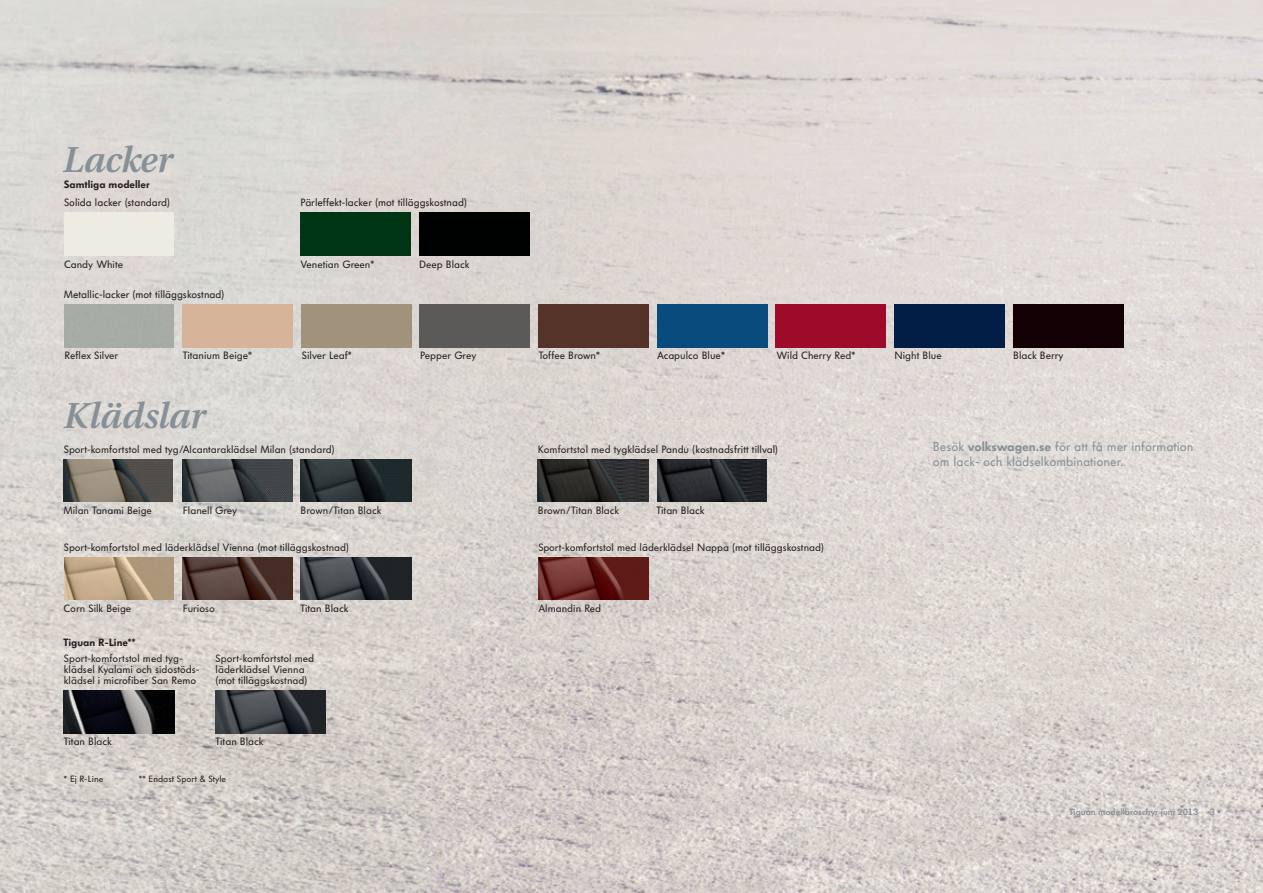
<style>
.page{position:relative;width:1263px;height:893px;background:#fff}
.page>*{position:absolute;margin:0;border:0;box-sizing:border-box;transform-origin:0 0}
.t1{font:italic 600 36px "VW Utopia";color:#869096}
.t2{font:12.75px/15px "VW Headline OT";color:#869096}
.t3{font:10.5px/11.2px "VW Headline";color:#231f20}
.t4{font:10.5px "VW Headline OT";color:#231f20}
.t5{font:900 10.5px "VW Headline";color:#231f20}
.t6{font:600 9px "VW Headline OT";color:#869096}
.t7{font:9px "VW Headline";color:#231f20}
.s1{font-weight:900}
</style>
<div class="page">
<img style="left:0;top:0;width:1263px;height:893px">
<img style="left:182px;top:459px;width:110px;height:43px">
<img style="left:301px;top:459px;width:110px;height:43px">
<img style="left:63px;top:459px;width:109px;height:43px">
<img style="left:657px;top:459px;width:110px;height:43px">
<img style="left:538px;top:459px;width:110px;height:43px">
<img style="left:538px;top:557px;width:110px;height:43px">
<div style="left:657px;top:305px;width:110px;height:42px;background:#074c7d"></div>
<div style="left:301px;top:305px;width:110px;height:42px;background:#a0927b"></div>
<div style="left:894px;top:305px;width:110px;height:42px;background:#021d46"></div>
<div style="left:1013px;top:305px;width:110px;height:42px;background:#120004"></div>
<div style="left:182px;top:305px;width:111px;height:42px;background:#d5b49a"></div>
<div style="left:420px;top:305px;width:110px;height:42px;background:#5b5a58"></div>
<div style="left:538px;top:305px;width:110px;height:42px;background:#553329"></div>
<div style="left:776px;top:305px;width:110px;height:42px;background:#9e0a2a"></div>
<div style="left:64px;top:305px;width:110px;height:42px;background:#a6aca5"></div>
<div style="left:64px;top:213px;width:110px;height:42px;background:#edece2"></div>
<div style="left:301px;top:213px;width:109px;height:42px;background:#003514"></div>
<div style="left:419px;top:213px;width:110px;height:42px;background:#000101"></div>
<img style="left:301px;top:557px;width:110px;height:43px">
<img style="left:183px;top:557px;width:110px;height:43px">
<img style="left:64px;top:557px;width:110px;height:43px">
<img style="left:64px;top:691px;width:110px;height:42px">
<img style="left:216px;top:691px;width:110px;height:42px">
<h1 class="t1" style="left:62px;top:139px;width:111px">Lacker</h1>
<p class="t5" style="left:64px;top:178px;width:87px">Samtliga modeller</p>
<p class="t4" style="left:64px;top:196px;width:108px">Solida lacker (standard)</p>
<p class="t4" style="left:301px;top:196px;width:168px">Pärleffekt-lacker (mot tilläggskostnad)</p>
<p class="t3" style="left:64px;top:258px;width:61px">Candy White</p>
<p class="t3" style="left:301px;top:258px;width:76px">Venetian Green*</p>
<p class="t3" style="left:419px;top:258px;width:52px">Deep Black</p>
<p class="t4" style="left:64px;top:288px;width:162px">Metallic-lacker (mot tilläggskostnad)</p>
<p class="t3" style="left:64px;top:350px;width:55px">Reflex Silver</p>
<p class="t3" style="left:183px;top:350px;width:71px">Titanium Beige*</p>
<p class="t3" style="left:302px;top:350px;width:52px">Silver Leaf*</p>
<p class="t3" style="left:420px;top:350px;width:58px">Pepper Grey</p>
<p class="t3" style="left:539px;top:350px;width:63px">Toffee Brown*</p>
<p class="t3" style="left:657px;top:350px;width:70px">Acapulco Blue*</p>
<p class="t3" style="left:776px;top:350px;width:80px">Wild Cherry Red*</p>
<p class="t3" style="left:894px;top:350px;width:49px">Night Blue</p>
<p class="t3" style="left:1013px;top:350px;width:52px">Black Berry</p>
<h1 class="t1" style="left:62px;top:395px;width:143px">Klädslar</h1>
<p class="t3" style="left:64px;top:444px;width:272px">Sport-komfortstol med tyg/Alcantaraklädsel Milan (standard)</p>
<p class="t3" style="left:63px;top:505px;width:90px">Milan Tanami Beige</p>
<p class="t3" style="left:183px;top:505px;width:56px">Flanell Grey</p>
<p class="t3" style="left:301px;top:505px;width:82px">Brown/Titan Black</p>
<p class="t3" style="left:64px;top:542px;width:287px">Sport-komfortstol med läderklädsel Vienna (mot tilläggskostnad)</p>
<p class="t3" style="left:63px;top:603px;width:69px">Corn Silk Beige</p>
<p class="t3" style="left:183px;top:603px;width:34px">Furioso</p>
<p class="t3" style="left:301px;top:603px;width:49px">Titan Black</p>
<p class="t3" style="left:64px;top:653px;width:137px">Sport-komfortstol med tyg&shy;klädsel Kyalami och sidostöds&shy;klädsel i microfiber San Remo</p>
<p class="t3" style="left:216px;top:653px;width:100px">Sport-komfortstol med läderklädsel Vienna (mot tilläggskostnad)</p>
<p class="t5" style="left:63px;top:636px;width:73px">Tiguan R-Line**</p>
<p class="t3" style="left:64px;top:736px;width:49px">Titan Black</p>
<p class="t3" style="left:216px;top:736px;width:49px">Titan Black</p>
<p class="t7" style="left:64px;top:773px;width:41px">* Ej R-Line</p>
<p class="t7" style="left:139px;top:773px;width:89px">** Endast Sport &amp; Style</p>
<p class="t3" style="left:538px;top:444px;width:242px">Komfortstol med tygklädsel Pandu (kostnadsfritt tillval)</p>
<p class="t3" style="left:538px;top:505px;width:83px">Brown/Titan Black</p>
<p class="t3" style="left:657px;top:505px;width:49px">Titan Black</p>
<p class="t3" style="left:538px;top:542px;width:287px">Sport-komfortstol med läderklädsel Nappa (mot tilläggskostnad)</p>
<p class="t3" style="left:538px;top:603px;width:64px">Almandin Red</p>
<p class="t2" style="left:933px;top:439px;width:262px">Besök <span class="s1">volkswagen.se</span> för att få mer information om lack- och klädselkombinationer.</p>
<p class="t6" style="left:1069px;top:806px;width:131px">Tiguan modellbroschyr juni 2013</p>
<p class="t6" style="left:1210px;top:806px;width:12px">3 <span class="s1">•</span></p>
</div>
